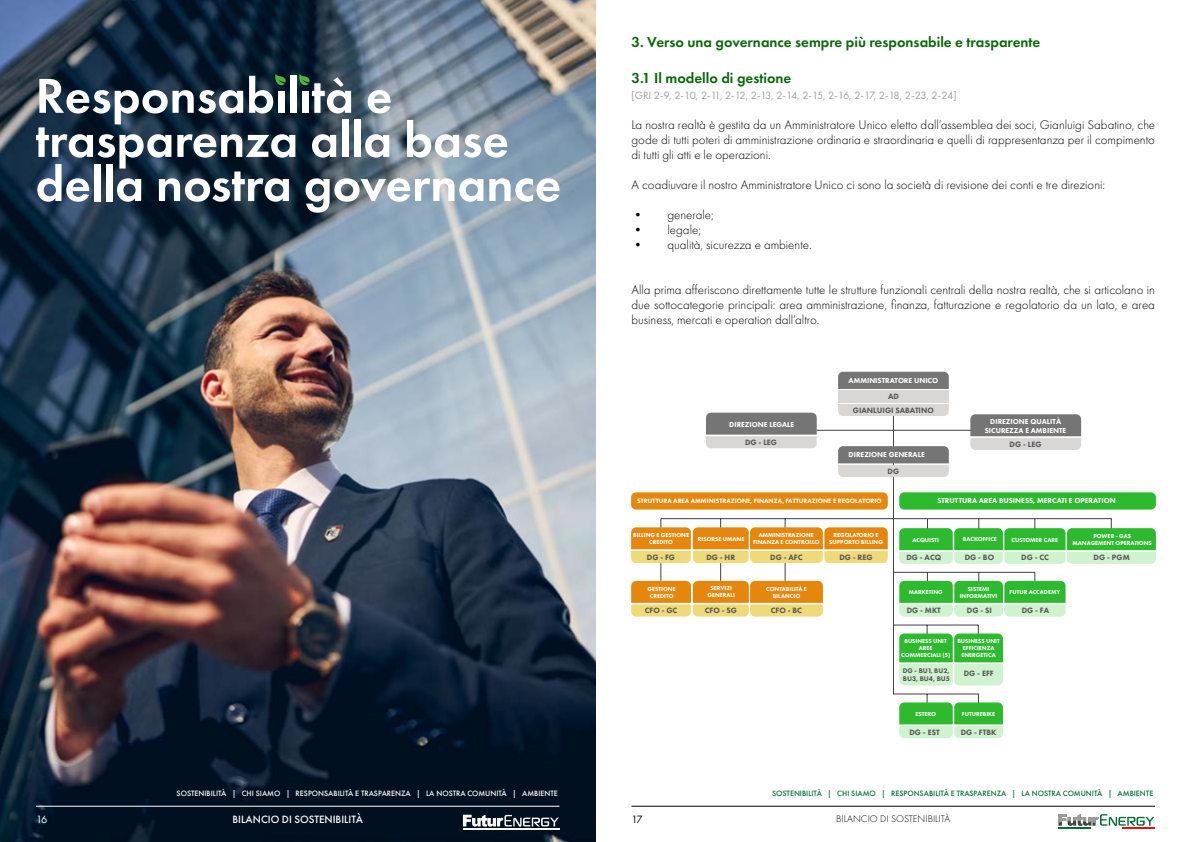
<style>
.page{position:relative;width:1191px;height:842px;background:#fff}
.page>*{position:absolute;margin:0;border:0;box-sizing:border-box;transform-origin:0 0}
.t1{font:600 15px "Futura PT";color:#0a660a}
.t2{font:300 13px/15px "Futura PT";color:#000;text-align:justify}
.t3{font:11px "Futura PT";letter-spacing:-.11em;color:#9e9e9c}
.t4{font:500 11px "Futura PT";color:#fff}
.t5{font:11px "Futura PT";color:#000}
.t6{font:11px "Futura PT";color:#fff}
.t7{font:300 10px "Futura PT";color:#000}
.t8{font:800 8px/13.5px "Futura PT";color:#575757;text-align:center}
.t9{font:500 8px "Futura PT";color:#006e33}
.t10{font:500 8px "Futura PT";color:#fff}
.t11{font:800 7.5px/9px "Futura PT";color:#fff;text-align:center}
.t12{font:800 7px/8.4px "Futura PT";color:#575757}
.t13{font:800 6.5px "Futura PT";color:#fff}
.t14{font:800 6px/7.2px "Futura PT";color:#fff;text-align:center}
</style>
<div class="page">
<img style="left:0;top:0;width:595px;height:842px">
<hr style="left:631px;top:806px;width:524px;height:1px;background:#020203">
<hr style="left:1122px;top:827px;width:33px;height:2px;background:#e21015">
<hr style="left:1058px;top:827px;width:32px;height:2px;background:#006e34">
<svg style="left:1058px;top:814px;width:96px;height:12px"></svg>
<hr style="left:36px;top:806px;width:523px;height:1px;background:#fff">
<hr style="left:495px;top:828px;width:32px;height:1px;background:#fff">
<hr style="left:527px;top:828px;width:32px;height:1px;background:#fff">
<hr style="left:463px;top:828px;width:32px;height:1px;background:#fff">
<svg style="left:463px;top:815px;width:96px;height:12px"></svg>
<svg style="left:36px;top:74px;width:523px;height:139px"></svg>
<svg style="left:660px;top:408px;width:451px;height:294px"></svg>
<div style="left:899px;top:492px;width:257px;height:18px;background:#2eba2e;border-radius:5px"></div>
<div style="left:631px;top:492px;width:256px;height:18px;background:#e6870d;border-radius:5px"></div>
<svg style="left:631px;top:527px;width:256px;height:36px;background:#ebab44"></svg>
<svg style="left:899px;top:528px;width:257px;height:36px;background:#73d173"></svg>
<svg style="left:631px;top:581px;width:192px;height:35px;background:#eaa940"></svg>
<svg style="left:899px;top:581px;width:166px;height:35px;background:#70d070"></svg>
<svg style="left:899px;top:633px;width:104px;height:52px;background:#7ad47a"></svg>
<svg style="left:899px;top:702px;width:104px;height:36px;background:#73d173"></svg>
<svg style="left:706px;top:413px;width:110px;height:35px;background:#9d9c9c"></svg>
<div style="left:838px;top:372px;width:110px;height:17px;background:#757575"></div>
<div style="left:838px;top:390px;width:110px;height:12px;background:#d9d6d6"></div>
<svg style="left:838px;top:404px;width:110px;height:12px"></svg>
<svg style="left:838px;top:446px;width:110px;height:31px;background:#a3a2a2"></svg>
<svg style="left:970px;top:414px;width:111px;height:36px;background:#9e9d9d"></svg>
<p class="t10" style="left:177px;top:788px;width:383px">SOSTENIBILITÀ | CHI SIAMO | RESPONSABILITÀ E TRASPARENZA | LA NOSTRA COMUNITÀ | AMBIENTE</p>
<p class="t6" style="left:36px;top:813px;width:13px">16</p>
<p class="t4" style="left:232px;top:813px;width:132px">BILANCIO DI SOSTENIBILITÀ</p>
<p class="t1" style="left:631px;top:33px;width:410px">3. Verso una governance sempre più responsabile e trasparente</p>
<p class="t1" style="left:631px;top:69px;width:161px">3.1 Il modello di gestione</p>
<p class="t3" style="left:631px;top:89px;width:326px">[GRI 2-9, 2-10, 2-11, 2-12, 2-13, 2-14, 2-15, 2-16, 2-17, 2-18, 2-23, 2-24]</p>
<p class="t2" style="left:631px;top:117px;width:525px">La nostra realtà è gestita da un Amministratore Unico eletto dall’assemblea dei soci, Gianluigi Sabatino, che gode di tutti poteri di amministrazione ordinaria e straordinaria e quelli di rappresentanza per il compimento di tutti gli atti e le operazioni.</p>
<p class="t2" style="left:631px;top:177px;width:475px">A coadiuvare il nostro Amministratore Unico ci sono la società di revisione dei conti e tre direzioni:</p>
<p class="t2" style="left:631px;top:207px;width:84px">• generale;</p>
<p class="t2" style="left:631px;top:222px;width:71px">• legale;</p>
<p class="t2" style="left:631px;top:237px;width:182px">• qualità, sicurezza e ambiente.</p>
<p class="t2" style="left:631px;top:282px;width:525px">Alla prima afferiscono direttamente tutte le strutture funzionali centrali della nostra realtà, che si articolano in due sottocategorie principali: area amministrazione, finanza, fatturazione e regolatorio da un lato, e area business, mercati e operation dall’altro.</p>
<p class="t11" style="left:848px;top:376px;width:91px">AMMINISTRATORE UNICO</p>
<p class="t11" style="left:729px;top:419px;width:67px">DIREZIONE LEGALE</p>
<p class="t8" style="left:745px;top:435px;width:33px">DG - LEG</p>
<p class="t8" style="left:853px;top:390px;width:82px">AD<br>GIANLUIGI SABATINO</p>
<p class="t11" style="left:848px;top:450px;width:78px">DIREZIONE GENERALE</p>
<p class="t8" style="left:887px;top:464px;width:13px">DG</p>
<p class="t11" style="left:984px;top:417px;width:83px">DIREZIONE QUALITÀ<br>SICUREZZA E AMBIENTE</p>
<p class="t8" style="left:1009px;top:437px;width:33px">DG - LEG</p>
<p class="t13" style="left:637px;top:497px;width:246px">STRUTTURA AREA AMMINISTRAZIONE, FINANZA, FATTURAZIONE E REGOLATORIO</p>
<p class="t11" style="left:937px;top:496px;width:180px">STRUTTURA AREA BUSINESS, MERCATI E OPERATION</p>
<p class="t14" style="left:633px;top:531px;width:57px">BILLING E GESTIONE<br>CREDITO</p>
<p class="t14" style="left:698px;top:535px;width:48px">RISORSE UMANE</p>
<p class="t14" style="left:753px;top:531px;width:68px">AMMINISTRAZIONE<br>FINANZA E CONTROLLO</p>
<p class="t14" style="left:829px;top:531px;width:55px">REGOLATORIO E<br>SUPPORTO BILLING</p>
<p class="t8" style="left:647px;top:550px;width:30px">DG - FG</p>
<p class="t8" style="left:706px;top:550px;width:30px">DG - HR</p>
<p class="t8" style="left:770px;top:550px;width:34px">DG - AFC</p>
<p class="t8" style="left:839px;top:550px;width:35px">DG - REG</p>
<p class="t14" style="left:912px;top:536px;width:28px">ACQUISTI</p>
<p class="t14" style="left:963px;top:536px;width:36px">BACKOFFICE</p>
<p class="t14" style="left:1011px;top:536px;width:48px">CUSTOMER CARE</p>
<p class="t14" style="left:1072px;top:532px;width:81px">POWER - GAS<br>MANAGEMENT OPERATIONS</p>
<p class="t8" style="left:906px;top:551px;width:36px">DG - ACQ</p>
<p class="t8" style="left:964px;top:551px;width:31px">DG - BO</p>
<p class="t8" style="left:1021px;top:551px;width:29px">DG - CC</p>
<p class="t8" style="left:1093px;top:551px;width:38px">DG - PGM</p>
<p class="t14" style="left:647px;top:585px;width:30px">GESTIONE<br>CREDITO</p>
<p class="t14" style="left:707px;top:584px;width:29px">SERVIZI<br>GENERALI</p>
<p class="t14" style="left:766px;top:585px;width:42px">CONTABILITÀ E<br>BILANCIO</p>
<p class="t8" style="left:644px;top:604px;width:34px">CFO - GC</p>
<p class="t8" style="left:704px;top:604px;width:34px">CFO - SG</p>
<p class="t8" style="left:771px;top:604px;width:33px">CFO - BC</p>
<p class="t14" style="left:908px;top:589px;width:36px">MARKETING</p>
<p class="t14" style="left:959px;top:585px;width:39px">SISTEMI<br>INFORMATIVI</p>
<p class="t14" style="left:1009px;top:589px;width:52px">FUTUR ACCADEMY</p>
<p class="t8" style="left:906px;top:604px;width:36px">DG - MKT</p>
<p class="t8" style="left:967px;top:604px;width:27px">DG - SI</p>
<p class="t8" style="left:1021px;top:604px;width:29px">DG - FA</p>
<p class="t14" style="left:901px;top:637px;width:50px">BUSINESS UNIT<br>AREE<br>COMMERCIALI (5)</p>
<p class="t12" style="left:903px;top:666px;width:49px">DG - BU1, BU2,<br>BU3, BU4, BU5</p>
<p class="t8" style="left:963px;top:667px;width:31px">DG - EFF</p>
<p class="t14" style="left:915px;top:710px;width:22px">ESTERO</p>
<p class="t14" style="left:962px;top:710px;width:35px">FUTUREBIKE</p>
<p class="t8" style="left:909px;top:725px;width:32px">DG - EST</p>
<p class="t8" style="left:960px;top:725px;width:37px">DG - FTBK</p>
<p class="t14" style="left:957px;top:637px;width:44px">BUSINESS UNIT<br>EFFICIENZA<br>ENERGETICA</p>
<p class="t9" style="left:772px;top:788px;width:383px">SOSTENIBILITÀ | CHI SIAMO | RESPONSABILITÀ E TRASPARENZA | LA NOSTRA COMUNITÀ | AMBIENTE</p>
<p class="t5" style="left:631px;top:813px;width:13px">17</p>
<p class="t7" style="left:836px;top:813px;width:116px">BILANCIO DI SOSTENIBILITÀ</p>
</div>
